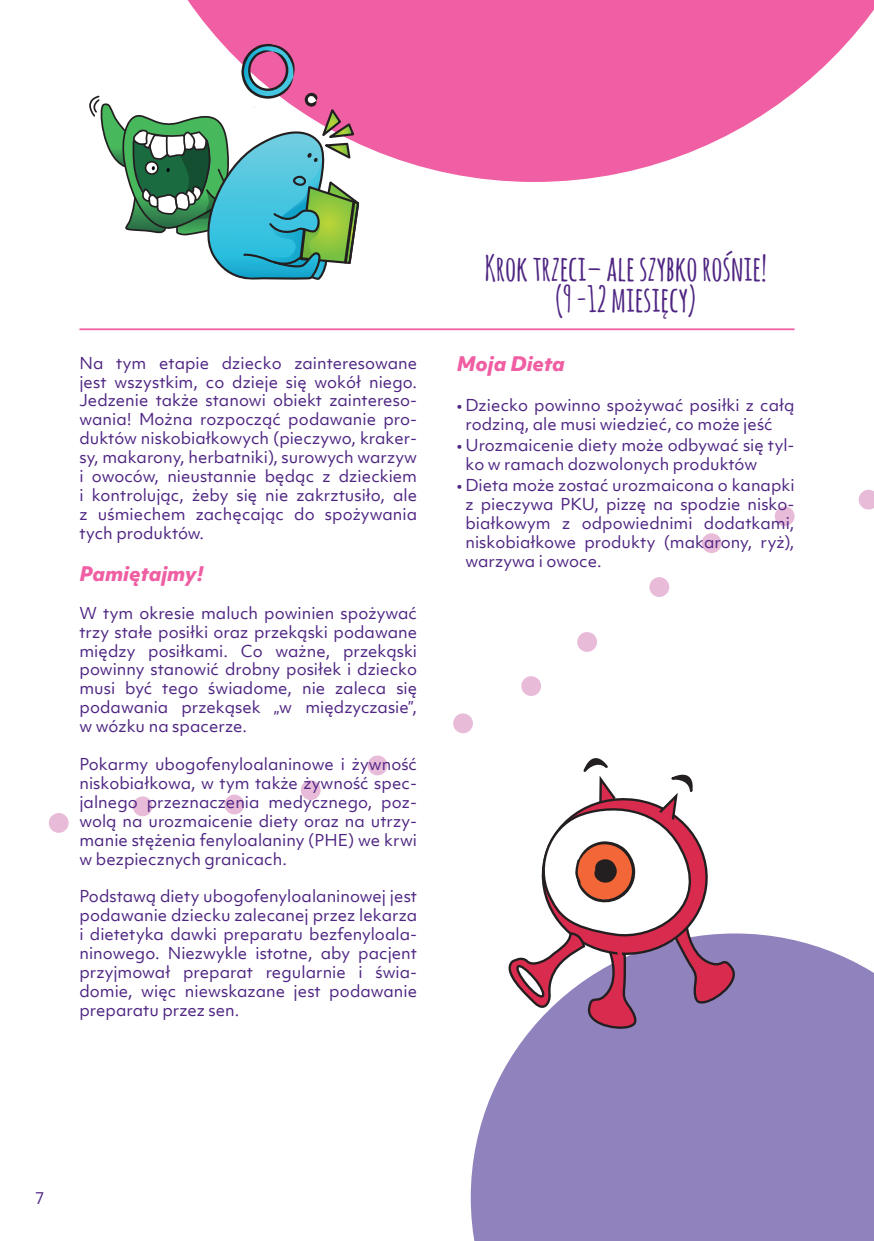
<style>
.page{position:relative;width:874px;height:1241px;background:#fff}
.page>*{position:absolute;margin:0;border:0;box-sizing:border-box;transform-origin:0 0}
.t1{font:700 35px/31.5px "Amatic SC";letter-spacing:-.01em;color:#4e2582;text-align:center}
.t2{font:italic 800 19.25px "Objektiv Mk 1";color:#f05ea3}
.t3{font:15.75px/18.9px "Objektiv Mk 1";color:#4e2582;text-align:justify}
</style>
<div class="page">
<svg style="left:470px;top:933px;width:403px;height:307px;background:#998cc2"></svg>
<svg style="left:858px;top:489px;width:15px;height:20px"></svg>
<div style="left:774px;top:506px;width:20px;height:20px;background:#e8bcd9;border-radius:50%"></div>
<div style="left:701px;top:533px;width:20px;height:20px;background:#e8bcd9;border-radius:50%"></div>
<div style="left:649px;top:577px;width:20px;height:20px;background:#e8bcd9;border-radius:50%"></div>
<div style="left:367px;top:755px;width:20px;height:20px;background:#e8bcd9;border-radius:50%"></div>
<div style="left:300px;top:779px;width:20px;height:21px;background:linear-gradient(to right,#ebc5de,#e7b9d7);border-radius:50%"></div>
<div style="left:224px;top:794px;width:20px;height:20px;background:#e8bcd9;border-radius:50%"></div>
<svg style="left:577px;top:632px;width:20px;height:20px"></svg>
<svg style="left:521px;top:676px;width:20px;height:20px"></svg>
<svg style="left:453px;top:713px;width:20px;height:21px"></svg>
<div style="left:132px;top:796px;width:21px;height:20px;background:#e8bcd9;border-radius:50%"></div>
<svg style="left:49px;top:812px;width:20px;height:20px"></svg>
<hr style="left:79px;top:328px;width:715px;height:2px;background:#f05ea3">
<svg style="left:187px;top:0;width:686px;height:182px;fill:#f05ea3"></svg>
<svg style="left:89px;top:44px;width:271px;height:236px"></svg>
<svg style="left:508px;top:758px;width:226px;height:270px"></svg>
<p class="t3" style="left:79px;top:353px;width:339px">Na tym etapie dziecko zainteresowane jest wszystkim, co dzieje się wokół niego.<br>Jedzenie także stanowi obiekt zaintereso&shy;wania! Można rozpocząć podawanie pro&shy;duktów niskobiałkowych (pieczywo, kraker&shy;sy, makarony, herbatniki), surowych warzyw i owoców, nieustannie będąc z dzieckiem i kontrolując, żeby się nie zakrztusiło, ale z uśmiechem zachęcając do spożywania tych produktów.</p>
<p class="t2" style="left:79px;top:559px;width:126px">Pamiętajmy!</p>
<p class="t3" style="left:79px;top:603px;width:339px">W tym okresie maluch powinien spożywać trzy stałe posiłki oraz przekąski podawane między posiłkami. Co ważne, przekąski powinny stanowić drobny posiłek i dziecko musi być tego świadome, nie zaleca się podawania przekąsek „w międzyczasie”, w wózku na spacerze.</p>
<p class="t3" style="left:79px;top:754px;width:339px">Pokarmy ubogofenyloalaninowe i żywność niskobiałkowa, w tym także żywność spec&shy;jalnego przeznaczenia medycznego, poz&shy;wolą na urozmaicenie diety oraz na utrzy&shy;manie stężenia fenyloalaniny (PHE) we krwi w bezpiecznych granicach.</p>
<p class="t3" style="left:79px;top:886px;width:339px">Podstawą diety ubogofenyloalaninowej jest podawanie dziecku zalecanej przez lekarza i dietetyka dawki preparatu bezfenyloala&shy;ninowego. Niezwykle istotne, aby pacjent przyjmował preparat regularnie i świa&shy;domie, więc niewskazane jest podawanie preparatu przez sen.</p>
<h1 class="t1" style="left:484px;top:251px;width:284px">Krok trzeci– ale szybko rośnie! (9 -12 miesięcy)</h1>
<p class="t2" style="left:456px;top:350px;width:109px">Moja Dieta</p>
<p class="t3" style="left:465px;top:396px;width:330px;text-indent:-9px">• Dziecko powinno spożywać posiłki z całą rodziną, ale musi wiedzieć, co może jeść</p>
<p class="t3" style="left:465px;top:436px;width:330px;text-indent:-9px">• Urozmaicenie diety może odbywać się tyl&shy;ko w ramach dozwolonych produktów</p>
<p class="t3" style="left:465px;top:475px;width:330px;text-indent:-9px">• Dieta może zostać urozmaicona o kanapki z pieczywa PKU, pizzę na spodzie nisko&shy;białkowym z odpowiednimi dodatkami, niskobiałkowe produkty (makarony, ryż), warzywa i owoce.</p>
<p class="t3" style="left:35px;top:1188px;width:11px">7</p>
</div>
